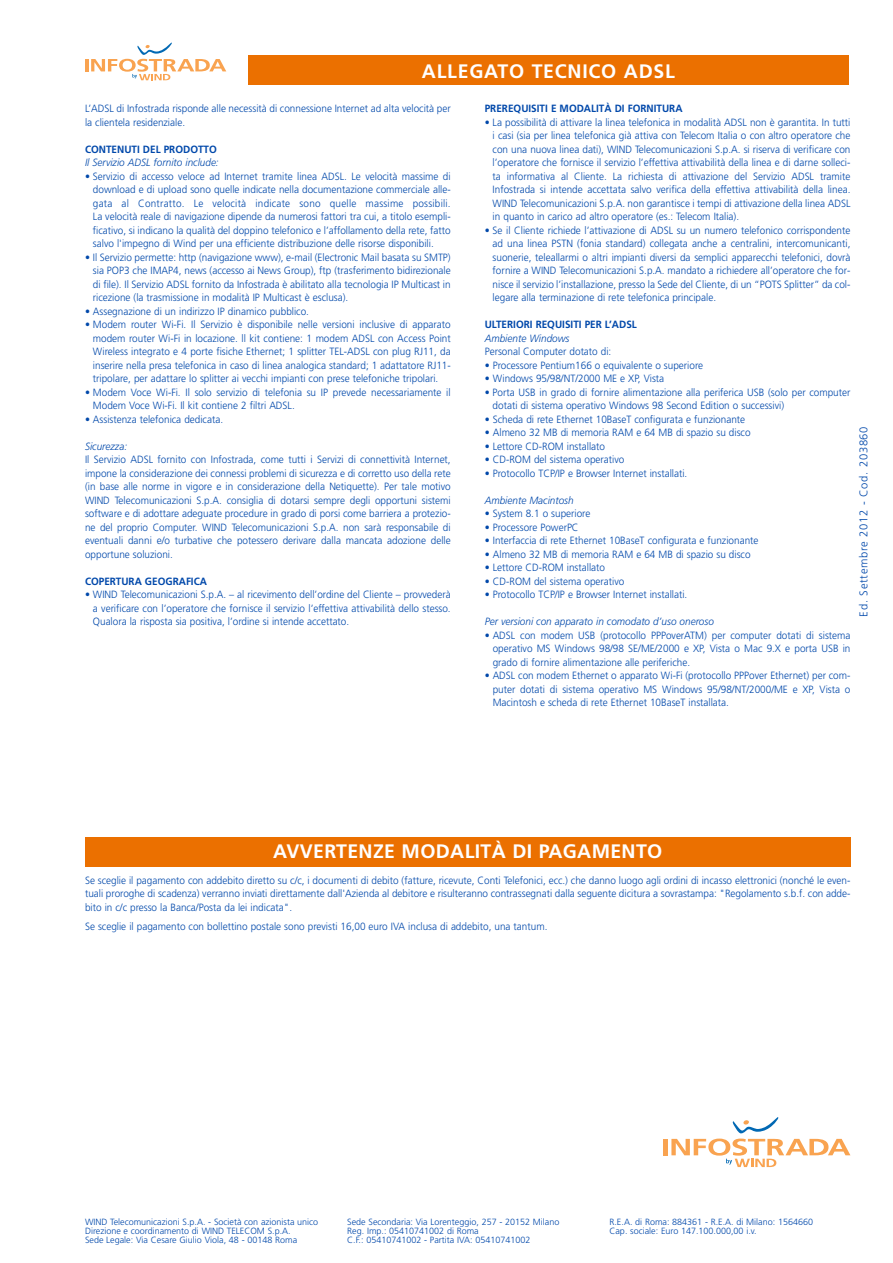
<style>
.page{position:relative;width:893px;height:1263px;background:#fff}
.page>*{position:absolute;margin:0;border:0;box-sizing:border-box;transform-origin:0 0}
.t1{font:700 19.5px "Frutiger";letter-spacing:.015em;color:#fff}
.t2{font:700 19.5px "Frutiger";letter-spacing:.04em;color:#fff}
.t3{font:300 11.25px "Frutiger";letter-spacing:.055em;color:#0048aa}
.t4{font:300 10.5px/13.5px "Frutiger";color:#0048aa;text-align:justify;scale:.95 1}
.t5{font:italic 300 10.5px "Frutiger";color:#0048aa;scale:.95 1}
.t6{font:700 10.5px "Frutiger";color:#0048aa;scale:.95 1}
.t7{font:300 9px/9px "Frutiger";color:#0048aa}
</style>
<div class="page">
<div style="left:248px;top:55px;width:601px;height:30px;background:#eb7000"></div>
<div style="left:85px;top:837px;width:765px;height:30px;background:#eb7000"></div>
<div style="left:663px;top:1139px;width:5px;height:16px;background:#f9a350"></div>
<svg style="left:671px;top:1117px;width:179px;height:50px"></svg>
<svg style="left:85px;top:43px;width:141px;height:37px"></svg>
<h1 class="t2" style="left:422px;top:64px;width:255px">ALLEGATO TECNICO ADSL</h1>
<p class="t4" style="left:85px;top:102px;width:386px">L’ADSL di Infostrada risponde alle necessità di connessione Internet ad alta velocità per la clientela residenziale.</p>
<p class="t6" style="left:85px;top:145px;width:140px">CONTENUTI DEL PRODOTTO</p>
<p class="t5" style="left:85px;top:158px;width:142px">Il Servizio ADSL fornito include:</p>
<p class="t4" style="left:93px;top:170px;width:378px;text-indent:-8px">• Servizio di accesso veloce ad Internet tramite linea ADSL. Le velocità massime di download e di upload sono quelle indicate nella documentazione commerciale alle&shy;gata al Contratto. Le velocità indicate sono quelle massime possibili.<br>La velocità reale di navigazione dipende da numerosi fattori tra cui, a titolo esempli&shy;ficativo, si indicano la qualità del doppino telefonico e l’affollamento della rete, fatto salvo l'impegno di Wind per una efficiente distribuzione delle risorse disponibili.</p>
<p class="t4" style="left:93px;top:251px;width:378px;text-indent:-8px">• Il Servizio permette: http (navigazione www), e-mail (Electronic Mail basata su SMTP) sia POP3 che IMAP4, news (accesso ai News Group), ftp (trasferimento bidirezionale di file). Il Servizio ADSL fornito da Infostrada è abilitato alla tecnologia IP Multicast in ricezione (la trasmissione in modalità IP Multicast è esclusa).</p>
<p class="t4" style="left:85px;top:305px;width:237px">• Assegnazione di un indirizzo IP dinamico pubblico.</p>
<p class="t4" style="left:93px;top:318px;width:378px;text-indent:-8px">• Modem router Wi-Fi. Il Servizio è disponibile nelle versioni inclusive di apparato modem router Wi-Fi in locazione. ll kit contiene: 1 modem ADSL con Access Point Wireless integrato e 4 porte fisiche Ethernet; 1 splitter TEL-ADSL con plug RJ11, da inserire nella presa telefonica in caso di linea analogica standard; 1 adattatore RJ11- tripolare, per adattare lo splitter ai vecchi impianti con prese telefoniche tripolari.</p>
<p class="t4" style="left:93px;top:386px;width:378px;text-indent:-8px">• Modem Voce Wi-Fi. Il solo servizio di telefonia su IP prevede necessariamente il<br>Modem Voce Wi-Fi. Il kit contiene 2 filtri ADSL.</p>
<p class="t4" style="left:85px;top:413px;width:147px">• Assistenza telefonica dedicata.</p>
<p class="t5" style="left:85px;top:442px;width:46px">Sicurezza:</p>
<p class="t4" style="left:85px;top:453px;width:386px">Il Servizio ADSL fornito con Infostrada, come tutti i Servizi di connettività Internet, impone la considerazione dei connessi problemi di sicurezza e di corretto uso della rete (in base alle norme in vigore e in considerazione della Netiquette). Per tale motivo WIND Telecomunicazioni S.p.A. consiglia di dotarsi sempre degli opportuni sistemi software e di adottare adeguate procedure in grado di porsi come barriera a protezio&shy;ne del proprio Computer. WIND Telecomunicazioni S.p.A. non sarà responsabile di eventuali danni e/o turbative che potessero derivare dalla mancata adozione delle opportune soluzioni.</p>
<p class="t6" style="left:85px;top:577px;width:130px">COPERTURA GEOGRAFICA</p>
<p class="t4" style="left:93px;top:588px;width:378px;text-indent:-8px">• WIND Telecomunicazioni S.p.A. – al ricevimento dell’ordine del Cliente – provvederà a verificare con l’operatore che fornisce il servizio l’effettiva attivabilità dello stesso.<br>Qualora la risposta sia positiva, l’ordine si intende accettato.</p>
<p class="t6" style="left:485px;top:104px;width:210px">PREREQUISITI E MODALITÀ DI FORNITURA</p>
<p class="t4" style="left:493px;top:116px;width:378px;text-indent:-8px">• La possibilità di attivare la linea telefonica in modalità ADSL non è garantita. In tutti i casi (sia per linea telefonica già attiva con Telecom Italia o con altro operatore che con una nuova linea dati), WIND Telecomunicazioni S.p.A. si riserva di verificare con l’operatore che fornisce il servizio l’effettiva attivabilità della linea e di darne solleci&shy;ta informativa al Cliente. La richiesta di attivazione del Servizio ADSL tramite Infostrada si intende accettata salvo verifica della effettiva attivabilità della linea.<br>WIND Telecomunicazioni S.p.A. non garantisce i tempi di attivazione della linea ADSL in quanto in carico ad altro operatore (es.: Telecom Italia).</p>
<p class="t4" style="left:493px;top:224px;width:378px;text-indent:-8px">• Se il Cliente richiede l’attivazione di ADSL su un numero telefonico corrispondente ad una linea PSTN (fonia standard) collegata anche a centralini, intercomunicanti, suonerie, teleallarmi o altri impianti diversi da semplici apparecchi telefonici, dovrà fornire a WIND Telecomunicazioni S.p.A. mandato a richiedere all’operatore che for&shy;nisce il servizio l’installazione, presso la Sede del Cliente, di un “POTS Splitter” da col&shy;legare alla terminazione di rete telefonica principale.</p>
<p class="t6" style="left:485px;top:320px;width:162px">ULTERIORI REQUISITI PER L’ADSL</p>
<p class="t5" style="left:485px;top:334px;width:91px">Ambiente Windows</p>
<p class="t4" style="left:485px;top:345px;width:135px">Personal Computer dotato di:</p>
<p class="t4" style="left:485px;top:359px;width:231px">• Processore Pentium166 o equivalente o superiore</p>
<p class="t4" style="left:485px;top:372px;width:190px">• Windows 95/98/NT/2000 ME e XP, Vista</p>
<p class="t4" style="left:493px;top:386px;width:378px;text-indent:-8px">• Porta USB in grado di fornire alimentazione alla periferica USB (solo per computer dotati di sistema operativo Windows 98 Second Edition o successivi)</p>
<p class="t4" style="left:485px;top:413px;width:276px">• Scheda di rete Ethernet 10BaseT configurata e funzionante</p>
<p class="t4" style="left:485px;top:426px;width:281px">• Almeno 32 MB di memoria RAM e 64 MB di spazio su disco</p>
<p class="t4" style="left:485px;top:440px;width:128px">• Lettore CD-ROM installato</p>
<p class="t4" style="left:485px;top:453px;width:148px">• CD-ROM del sistema operativo</p>
<p class="t4" style="left:485px;top:467px;width:215px">• Protocollo TCP/IP e Browser Internet installati.</p>
<p class="t5" style="left:485px;top:496px;width:95px">Ambiente Macintosh</p>
<p class="t4" style="left:485px;top:507px;width:113px">• System 8.1 o superiore</p>
<p class="t4" style="left:485px;top:521px;width:100px">• Processore PowerPC</p>
<p class="t4" style="left:485px;top:534px;width:290px">• Interfaccia di rete Ethernet 10BaseT configurata e funzionante</p>
<p class="t4" style="left:485px;top:548px;width:281px">• Almeno 32 MB di memoria RAM e 64 MB di spazio su disco</p>
<p class="t4" style="left:485px;top:561px;width:128px">• Lettore CD-ROM installato</p>
<p class="t4" style="left:485px;top:575px;width:148px">• CD-ROM del sistema operativo</p>
<p class="t4" style="left:485px;top:588px;width:215px">• Protocollo TCP/IP e Browser Internet installati.</p>
<p class="t5" style="left:485px;top:617px;width:243px">Per versioni con apparato in comodato d’uso oneroso</p>
<p class="t4" style="left:493px;top:629px;width:378px;text-indent:-8px">• ADSL con modem USB (protocollo PPPoverATM) per computer dotati di sistema operativo MS Windows 98/98 SE/ME/2000 e XP, Vista o Mac 9.X e porta USB in grado di fornire alimentazione alle periferiche.</p>
<p class="t4" style="left:493px;top:669px;width:378px;text-indent:-8px">• ADSL con modem Ethernet o apparato Wi-Fi (protocollo PPPover Ethernet) per com&shy;puter dotati di sistema operativo MS Windows 95/98/NT/2000/ME e XP, Vista o Macintosh e scheda di rete Ethernet 10BaseT installata.</p>
<p class="t3" style="left:859px;top:617px;width:192px;rotate:-90deg">Ed. Settembre 2012 - Cod. 203860</p>
<h1 class="t1" style="left:273px;top:843px;width:391px">AVVERTENZE MODALITÀ DI PAGAMENTO</h1>
<p class="t4" style="left:85px;top:874px;width:807px">Se sceglie il pagamento con addebito diretto su c/c, i documenti di debito (fatture, ricevute, Conti Telefonici, ecc.) che danno luogo agli ordini di incasso elettronici (nonché le even&shy;tuali proroghe di scadenza) verranno inviati direttamente dall'Azienda al debitore e risulteranno contrassegnati dalla seguente dicitura a sovrastampa: "Regolamento s.b.f. con adde&shy;bito in c/c presso la Banca/Posta da lei indicata".</p>
<p class="t4" style="left:85px;top:921px;width:488px">Se sceglie il pagamento con bollettino postale sono previsti 16,00 euro IVA inclusa di addebito, una tantum.</p>
<p class="t7" style="left:85px;top:1218px;width:235px">WIND Telecomunicazioni S.p.A. - Società con azionista unico<br>Direzione e coordinamento di WIND TELECOM S.p.A.<br>Sede Legale: Via Cesare Giulio Viola, 48 - 00148 Roma</p>
<p class="t7" style="left:347px;top:1218px;width:214px">Sede Secondaria: Via Lorenteggio, 257 - 20152 Milano<br>Reg. Imp.: 05410741002 di Roma<br>C.F.: 05410741002 - Partita IVA: 05410741002</p>
<p class="t7" style="left:609px;top:1218px;width:205px">R.E.A. di Roma: 884361 - R.E.A. di Milano: 1564660<br>Cap. sociale: Euro 147.100.000,00 i.v.</p>
</div>
